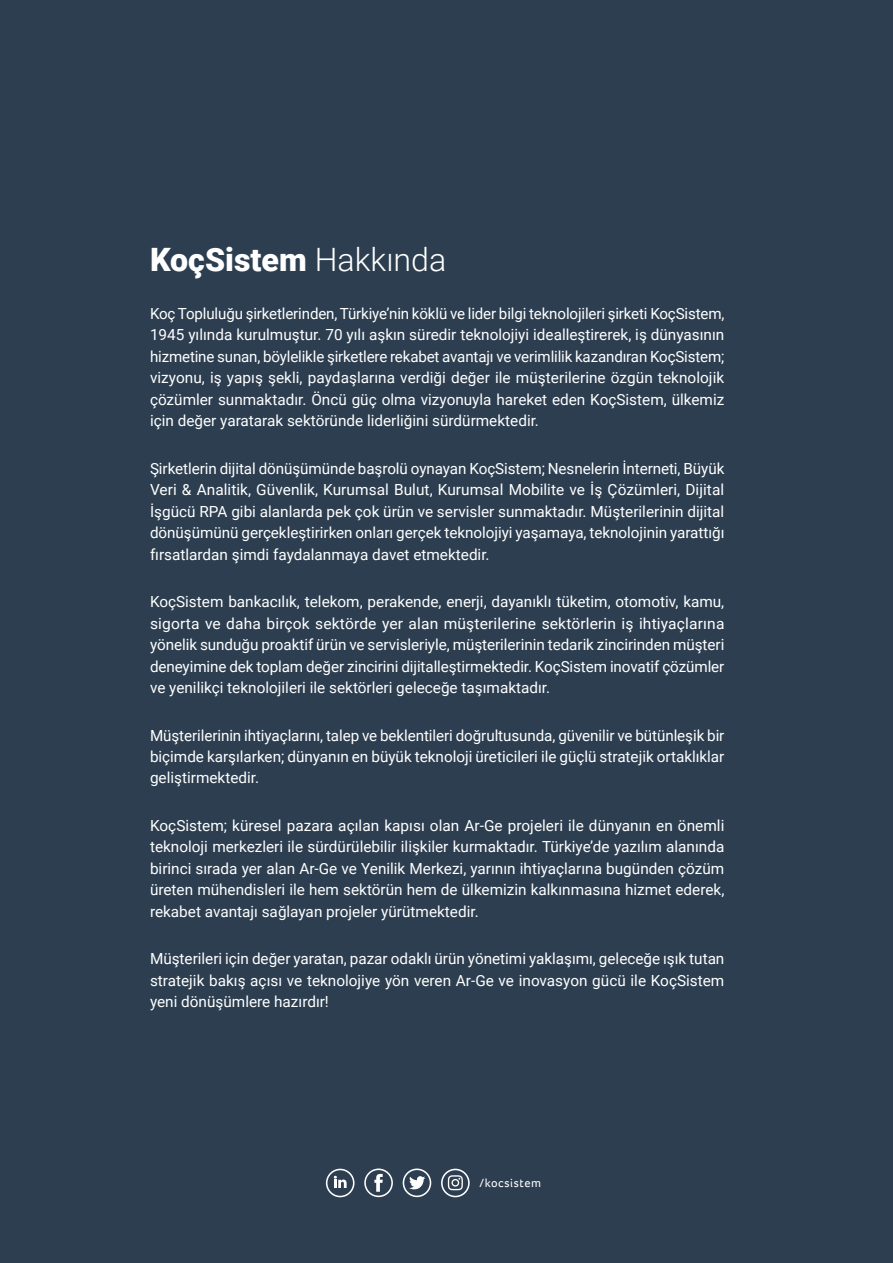
<style>
.page{position:relative;width:893px;height:1263px;background:#2c3e50}
.page>*{position:absolute;margin:0;border:0;box-sizing:border-box;transform-origin:0 0}
.t1{font:900 32.25px "Roboto";color:#fff}
.t2{font:15.3px/21.5px "Roboto";color:#fff;text-align:justify}
.t3{font:12.3px "Foco";letter-spacing:.05em;color:#fff}
.s1{font-weight:300}
</style>
<div class="page">
<svg style="left:364px;top:1168px;width:29px;height:29px"></svg>
<svg style="left:326px;top:1169px;width:28px;height:28px"></svg>
<svg style="left:403px;top:1168px;width:28px;height:29px"></svg>
<svg style="left:441px;top:1169px;width:29px;height:28px"></svg>
<h1 class="t1" style="left:150px;top:237px;width:298px">KoçSistem <span class="s1">Hakkında</span></h1>
<p class="t2" style="left:150px;top:302px;width:576px">Koç Topluluğu şirketlerinden, Türkiye’nin köklü ve lider bilgi teknolojileri şirketi KoçSistem, 1945 yılında kurulmuştur. 70 yılı aşkın süredir teknolojiyi idealleştirerek, iş dünyasının hizmetine sunan, böylelikle şirketlere rekabet avantajı ve verimlilik kazandıran KoçSistem; vizyonu, iş yapış şekli, paydaşlarına verdiği değer ile müşterilerine özgün teknolojik çözümler sunmaktadır. Öncü güç olma vizyonuyla hareket eden KoçSistem, ülkemiz için değer yaratarak sektöründe liderliğini sürdürmektedir.</p>
<p class="t2" style="left:150px;top:457px;width:576px">Şirketlerin dijital dönüşümünde başrolü oynayan KoçSistem; Nesnelerin İnterneti, Büyük Veri &amp; Analitik, Güvenlik, Kurumsal Bulut, Kurumsal Mobilite ve İş Çözümleri, Dijital İşgücü RPA gibi alanlarda pek çok ürün ve servisler sunmaktadır. Müşterilerinin dijital dönüşümünü gerçekleştirirken onları gerçek teknolojiyi yaşamaya, teknolojinin yarattığı fırsatlardan şimdi faydalanmaya davet etmektedir.</p>
<p class="t2" style="left:150px;top:590px;width:576px">KoçSistem bankacılık, telekom, perakende, enerji, dayanıklı tüketim, otomotiv, kamu, sigorta ve daha birçok sektörde yer alan müşterilerine sektörlerin iş ihtiyaçlarına yönelik sunduğu proaktif ürün ve servisleriyle, müşterilerinin tedarik zincirinden müşteri deneyimine dek toplam değer zincirini dijitalleştirmektedir. KoçSistem inovatif çözümler ve yenilikçi teknolojileri ile sektörleri geleceğe taşımaktadır.</p>
<p class="t2" style="left:150px;top:724px;width:576px">Müşterilerinin ihtiyaçlarını, talep ve beklentileri doğrultusunda, güvenilir ve bütünleşik bir biçimde karşılarken; dünyanın en büyük teknoloji üreticileri ile güçlü stratejik ortaklıklar geliştirmektedir.</p>
<p class="t2" style="left:150px;top:814px;width:576px">KoçSistem; küresel pazara açılan kapısı olan Ar-Ge projeleri ile dünyanın en önemli teknoloji merkezleri ile sürdürülebilir ilişkiler kurmaktadır. Türkiye’de yazılım alanında birinci sırada yer alan Ar-Ge ve Yenilik Merkezi, yarının ihtiyaçlarına bugünden çözüm üreten mühendisleri ile hem sektörün hem de ülkemizin kalkınmasına hizmet ederek, rekabet avantajı sağlayan projeler yürütmektedir.</p>
<p class="t2" style="left:150px;top:948px;width:576px">Müşterileri için değer yaratan, pazar odaklı ürün yönetimi yaklaşımı, geleceğe ışık tutan stratejik bakış açısı ve teknolojiye yön veren Ar-Ge ve inovasyon gücü ile KoçSistem yeni dönüşümlere hazırdır!</p>
<p class="t3" style="left:479px;top:1175px;width:63px">/kocsistem</p>
</div>
